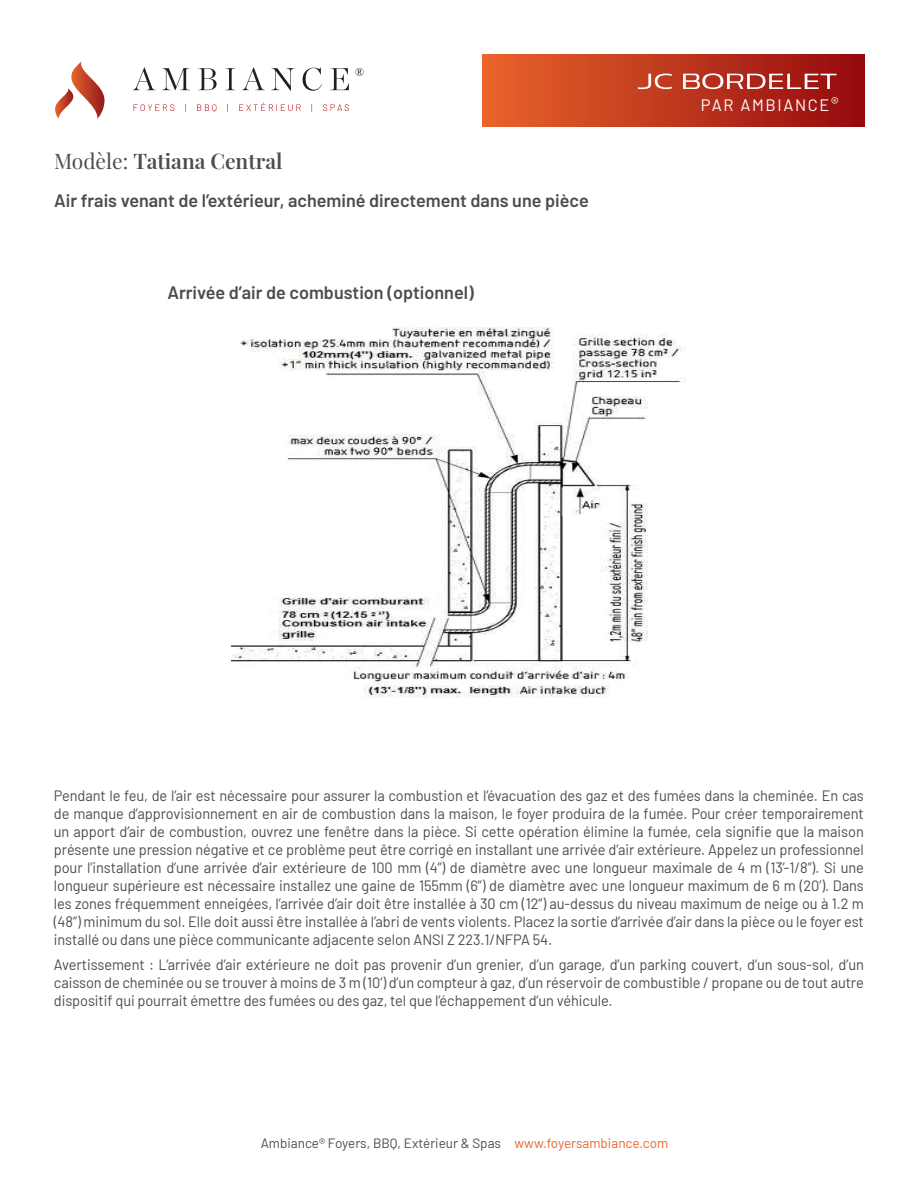
<style>
.page{position:relative;width:918px;height:1188px;background:#fff}
.page>*{position:absolute;margin:0;border:0;box-sizing:border-box;transform-origin:0 0}
.t1{font:600 21px "Playfair Display";color:#4b4c4d}
.t2{font:600 18px "Barlow";color:#4b4c4d}
.t3{font:16.5px "Barlow";letter-spacing:.1em;color:#fff}
.t4{font:15px/18px "Barlow";letter-spacing:-.005em;color:#4b4c4d;text-align:justify}
.t5{font:13.5px "Barlow";color:#4b4c4d}
.s1{font-weight:400}
.s2{color:#ea642b}
</style>
<div class="page">
<svg style="left:55px;top:61px;width:50px;height:58px"></svg>
<svg style="left:133px;top:68px;width:23px;height:22px"></svg>
<svg style="left:162px;top:68px;width:28px;height:22px"></svg>
<svg style="left:198px;top:68px;width:19px;height:22px"></svg>
<svg style="left:225px;top:68px;width:11px;height:22px"></svg>
<svg style="left:242px;top:68px;width:23px;height:22px"></svg>
<svg style="left:271px;top:68px;width:24px;height:23px"></svg>
<svg style="left:303px;top:68px;width:19px;height:23px"></svg>
<svg style="left:330px;top:68px;width:19px;height:22px"></svg>
<svg style="left:355px;top:68px;width:9px;height:8px"></svg>
<svg style="left:134px;top:104px;width:40px;height:7px"></svg>
<svg style="left:197px;top:104px;width:19px;height:8px"></svg>
<svg style="left:239px;top:103px;width:62px;height:8px"></svg>
<svg style="left:323px;top:104px;width:26px;height:7px"></svg>
<div style="left:482px;top:54px;width:382px;height:72px;background:linear-gradient(to right,#e8652b,#950a0e)"></div>
<svg style="left:638px;top:74px;width:34px;height:16px"></svg>
<svg style="left:683px;top:73px;width:154px;height:16px"></svg>
<img style="left:231px;top:328px;width:455px;height:370px">
<h1 class="t1" style="left:54px;top:145px;width:230px"><span class="s1">Modèle:</span> Tatiana Central</h1>
<p class="t2" style="left:54px;top:187px;width:536px">Air frais venant de l’extérieur, acheminé directement dans une pièce</p>
<p class="t2" style="left:167px;top:279px;width:308px">Arrivée d’air de combustion (optionnel)</p>
<p class="t3" style="left:701px;top:93px;width:139px">PAR AMBIANCE®</p>
<p class="t4" style="left:54px;top:786px;width:812px">Pendant le feu, de l’air est nécessaire pour assurer la combustion et l’évacuation des gaz et des fumées dans la cheminée. En cas de manque d’approvisionnement en air de combustion dans la maison, le foyer produira de la fumée. Pour créer temporairement un apport d’air de combustion, ouvrez une fenêtre dans la pièce. Si cette opération élimine la fumée, cela signifie que la maison présente une pression négative et ce problème peut être corrigé en installant une arrivée d’air extérieure. Appelez un professionnel pour l’installation d’une arrivée d’air extérieure de 100 mm (4”) de diamètre avec une longueur maximale de 4 m (13’-1/8’’). Si une longueur supérieure est nécessaire installez une gaine de 155mm (6”) de diamètre avec une longueur maximum de 6 m (20’). Dans les zones fréquemment enneigées, l’arrivée d’air doit être installée à 30 cm (12’’) au-dessus du niveau maximum de neige ou à 1.2 m (48’’) minimum du sol. Elle doit aussi être installée à l’abri de vents violents. Placez la sortie d’arrivée d’air dans la pièce ou le foyer est installé ou dans une pièce communicante adjacente selon ANSI Z 223.1/NFPA 54.</p>
<p class="t4" style="left:54px;top:954px;width:812px">Avertissement : L’arrivée d’air extérieure ne doit pas provenir d’un grenier, d’un garage, d’un parking couvert, d’un sous-sol, d’un caisson de cheminée ou se trouver à moins de 3 m (10’) d’un compteur à gaz, d’un réservoir de combustible / propane ou de tout autre dispositif qui pourrait émettre des fumées ou des gaz, tel que l’échappement d’un véhicule.</p>
<p class="t5" style="left:261px;top:1133px;width:409px">Ambiance® Foyers, BBQ, Extérieur &amp; Spas <span class="s2">www.foyersambiance.com</span></p>
</div>
